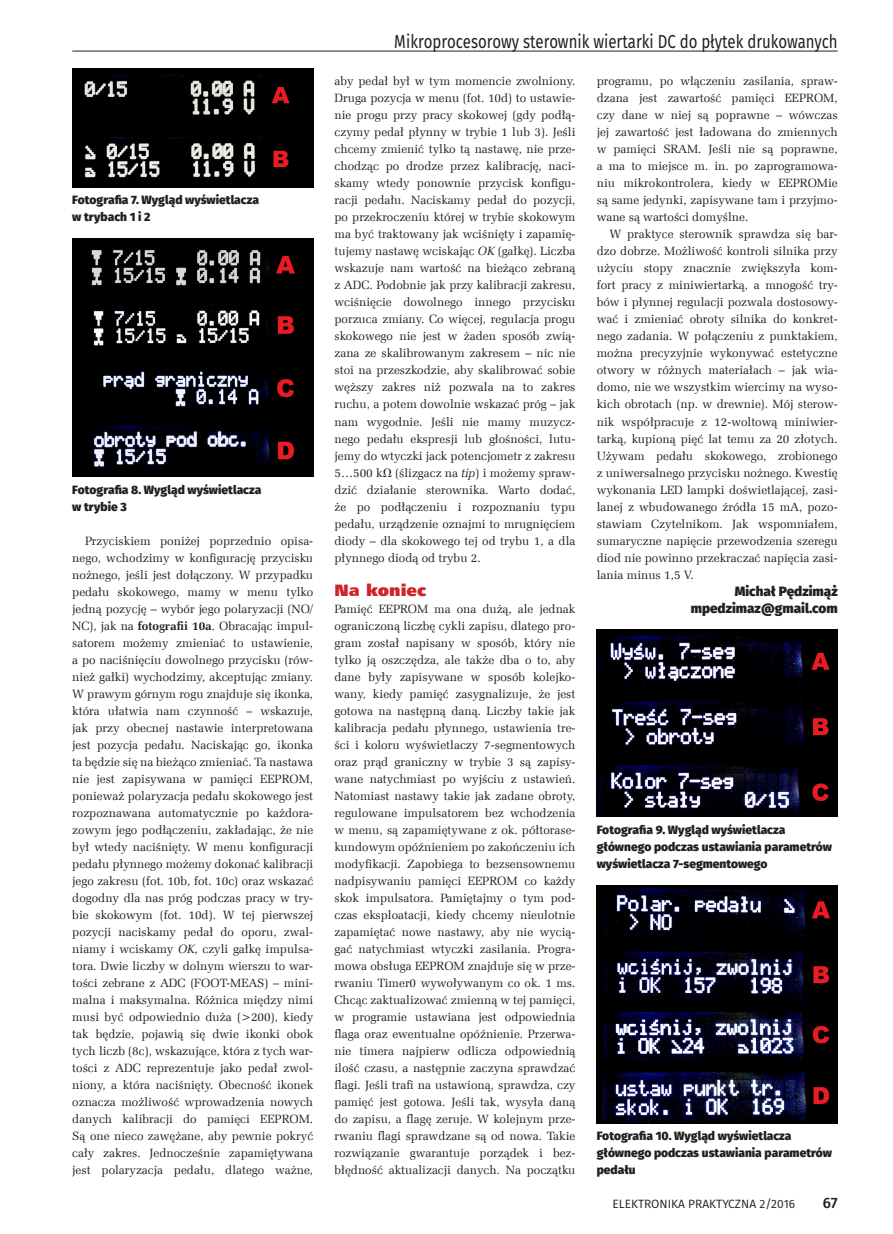
<style>
.page{position:relative;width:893px;height:1234px;background:#fff}
.page>*{position:absolute;margin:0;border:0;box-sizing:border-box;transform-origin:0 0}
.t1{font:18.75px "Fira Sans";color:#231f20;scale:.8 1}
._3_Srodtytul_kurs{font:16.5px "Humnst 777 X Blk EU";color:#d1232a}
.t2{font:500 15px "Fira Sans";color:#231f20}
._0_Autor{font:800 13.5px "Fira Sans";color:#231f20}
._1_Body{font:12px/17px "Zapf Ellipt EU";color:#231f20;text-align:justify}
._4_Podpis{font:800 12px/17px "Fira Sans";color:#231f20}
.t3{font:12px "Fira Sans";color:#231f20}
.s1{font-weight:700}
.s2{font-style:italic}
.s3{font-family:"Math With Greek"}
</style>
<div class="page">
<hr style="left:72px;top:51px;width:766px;height:1px;background:#231f20">
<img style="left:72px;top:68px;width:241px;height:119px">
<img style="left:72px;top:238px;width:241px;height:238px">
<img style="left:597px;top:629px;width:241px;height:187px">
<img style="left:597px;top:885px;width:241px;height:238px">
<p class="_4_Podpis" style="left:72px;top:191px;width:188px">Fotografia 7. Wygląd wyświetlacza w trybach 1 i 2</p>
<p class="_4_Podpis" style="left:72px;top:481px;width:191px">Fotografia 8. Wygląd wyświetlacza w trybie 3</p>
<p class="_1_Body" style="left:72px;top:532px;width:242px;text-indent:13px">Przyciskiem poniżej poprzednio opisa&shy;nego, wchodzimy w konfigurację przycisku nożnego, jeśli jest dołączony. W przypadku pedału skokowego, mamy w menu tylko jedną pozycję – wybór jego polaryzacji (NO/ NC), jak na <span class="s1">fotografii 10a</span>. Obracając impul&shy;satorem możemy zmieniać to ustawienie, a po naciśnięciu dowolnego przycisku (rów&shy;nież gałki) wychodzimy, akceptując zmiany.<br>W prawym górnym rogu znajduje się ikonka, która ułatwia nam czynność – wskazuje, jak przy obecnej nastawie interpretowana jest pozycja pedału. Naciskając go, ikonka ta będzie się na bieżąco zmieniać. Ta nastawa nie jest zapisywana w pamięci EEPROM, ponieważ polaryzacja pedału skokowego jest rozpoznawana automatycznie po każdora&shy;zowym jego podłączeniu, zakładając, że nie był wtedy naciśnięty. W menu konfiguracji pedału płynnego możemy dokonać kalibracji jego zakresu (fot. 10b, fot. 10c) oraz wskazać dogodny dla nas próg podczas pracy w try&shy;bie skokowym (fot. 10d). W tej pierwszej pozycji naciskamy pedał do oporu, zwal&shy;niamy i wciskamy <span class="s2">OK</span>, czyli gałkę impulsa&shy;tora. Dwie liczby w dolnym wierszu to war&shy;tości zebrane z ADC (FOOT-MEAS) – mini&shy;malna i maksymalna. Różnica między nimi musi być odpowiednio duża (&gt;200), kiedy tak będzie, pojawią się dwie ikonki obok tych liczb (8c), wskazujące, która z tych war&shy;tości z ADC reprezentuje jako pedał zwol&shy;niony, a która naciśnięty. Obecność ikonek oznacza możliwość wprowadzenia nowych danych kalibracji do pamięci EEPROM.<br>Są one nieco zawężane, aby pewnie pokryć cały zakres. Jednocześnie zapamiętywana jest polaryzacja pedału, dlatego ważne,</p>
<p class="t1" style="left:394px;top:28px;width:556px">Mikroprocesorowy sterownik wiertarki DC do płytek drukowanych</p>
<p class="_1_Body" style="left:334px;top:73px;width:242px">aby pedał był w tym momencie zwolniony.<br>Druga pozycja w menu (fot. 10d) to ustawie&shy;nie progu przy pracy skokowej (gdy podłą&shy;czymy pedał płynny w trybie 1 lub 3). Jeśli chcemy zmienić tylko tą nastawę, nie prze&shy;chodząc po drodze przez kalibrację, naci&shy;skamy wtedy ponownie przycisk konfigu&shy;racji pedału. Naciskamy pedał do pozycji, po przekroczeniu której w trybie skokowym ma być traktowany jak wciśnięty i zapamię&shy;tujemy nastawę wciskając <span class="s2">OK</span> (gałkę). Liczba wskazuje nam wartość na bieżąco zebraną z ADC. Podobnie jak przy kalibracji zakresu, wciśnięcie dowolnego innego przycisku porzuca zmiany. Co więcej, regulacja progu skokowego nie jest w żaden sposób zwią&shy;zana ze skalibrowanym zakresem – nic nie stoi na przeszkodzie, aby skalibrować sobie węższy zakres niż pozwala na to zakres ruchu, a potem dowolnie wskazać próg – jak nam wygodnie. Jeśli nie mamy muzycz&shy;nego pedału ekspresji lub głośności, lutu&shy;jemy do wtyczki jack potencjometr z zakresu 5…500 k<span class="s3">V</span> (ślizgacz na <span class="s2">tip</span>) i możemy spraw&shy;dzić działanie sterownika. Warto dodać, że po podłączeniu i rozpoznaniu typu pedału, urządzenie oznajmi to mrugnięciem diody – dla skokowego tej od trybu 1, a dla płynnego diodą od trybu 2.</p>
<p class="_3_Srodtytul_kurs" style="left:334px;top:579px;width:93px">Na koniec</p>
<p class="_1_Body" style="left:334px;top:600px;width:242px">Pamięć EEPROM ma ona dużą, ale jednak ograniczoną liczbę cykli zapisu, dlatego pro&shy;gram został napisany w sposób, który nie tylko ją oszczędza, ale także dba o to, aby dane były zapisywane w sposób kolejko&shy;wany, kiedy pamięć zasygnalizuje, że jest gotowa na następną daną. Liczby takie jak kalibracja pedału płynnego, ustawienia tre&shy;ści i koloru wyświetlaczy 7-segmentowych oraz prąd graniczny w trybie 3 są zapisy&shy;wane natychmiast po wyjściu z ustawień.<br>Natomiast nastawy takie jak zadane obroty, regulowane impulsatorem bez wchodzenia w menu, są zapamiętywane z ok. półtorase&shy;kundowym opóźnieniem po zakończeniu ich modyfikacji. Zapobiega to bezsensownemu nadpisywaniu pamięci EEPROM co każdy skok impulsatora. Pamiętajmy o tym pod&shy;czas eksploatacji, kiedy chcemy nieulotnie zapamiętać nowe nastawy, aby nie wycią&shy;gać natychmiast wtyczki zasilania. Progra&shy;mowa obsługa EEPROM znajduje się w prze&shy;rwaniu Timer0 wywoływanym co ok. 1 ms.<br>Chcąc zaktualizować zmienną w tej pamięci, w programie ustawiana jest odpowiednia flaga oraz ewentualne opóźnienie. Przerwa&shy;nie timera najpierw odlicza odpowiednią ilość czasu, a następnie zaczyna sprawdzać flagi. Jeśli trafi na ustawioną, sprawdza, czy pamięć jest gotowa. Jeśli tak, wysyła daną do zapisu, a flagę zeruje. W kolejnym prze&shy;rwaniu flagi sprawdzane są od nowa. Takie rozwiązanie gwarantuje porządek i bez&shy;błędność aktualizacji danych. Na początku</p>
<p class="_1_Body" style="left:597px;top:73px;width:242px">programu, po włączeniu zasilania, spraw&shy;dzana jest zawartość pamięci EEPROM, czy dane w niej są poprawne – wówczas jej zawartość jest ładowana do zmiennych w pamięci SRAM. Jeśli nie są poprawne, a ma to miejsce m. in. po zaprogramowa&shy;niu mikrokontrolera, kiedy w EEPROMie są same jedynki, zapisywane tam i przyjmo&shy;wane są wartości domyślne.</p>
<p class="_1_Body" style="left:597px;top:226px;width:242px;text-indent:13px">W praktyce sterownik sprawdza się bar&shy;dzo dobrze. Możliwość kontroli silnika przy użyciu stopy znacznie zwiększyła kom&shy;fort pracy z miniwiertarką, a mnogość try&shy;bów i płynnej regulacji pozwala dostosowy&shy;wać i zmieniać obroty silnika do konkret&shy;nego zadania. W połączeniu z punktakiem, można precyzyjnie wykonywać estetyczne otwory w różnych materiałach – jak wia&shy;domo, nie we wszystkim wiercimy na wyso&shy;kich obrotach (np. w drewnie). Mój sterow&shy;nik współpracuje z 12-woltową miniwier&shy;tarką, kupioną pięć lat temu za 20 złotych.<br>Używam pedału skokowego, zrobionego z uniwersalnego przycisku nożnego. Kwestię wykonania LED lampki doświetlającej, zasi&shy;lanej z wbudowanego źródła 15 mA, pozo&shy;stawiam Czytelnikom. Jak wspomniałem, sumaryczne napięcie przewodzenia szeregu diod nie powinno przekraczać napięcia zasi&shy;lania minus 1,5 V.</p>
<p class="_0_Autor" style="left:735px;top:581px;width:104px">Michał Pędzimąż</p>
<p class="_0_Autor" style="left:691px;top:598px;width:148px">mpedzimaz@gmail.com</p>
<p class="_4_Podpis" style="left:597px;top:821px;width:237px">Fotografia 9. Wygląd wyświetlacza głównego podczas ustawiania parametrów wyświetlacza 7-segmentowego</p>
<p class="_4_Podpis" style="left:597px;top:1127px;width:237px">Fotografia 10. Wygląd wyświetlacza głównego podczas ustawiania parametrów pedału</p>
<p class="t3" style="left:612px;top:1195px;width:184px">ELEKTRONIKA PRAKTYCZNA 2/2016</p>
<p class="t2" style="left:823px;top:1192px;width:16px">67</p>
</div>
